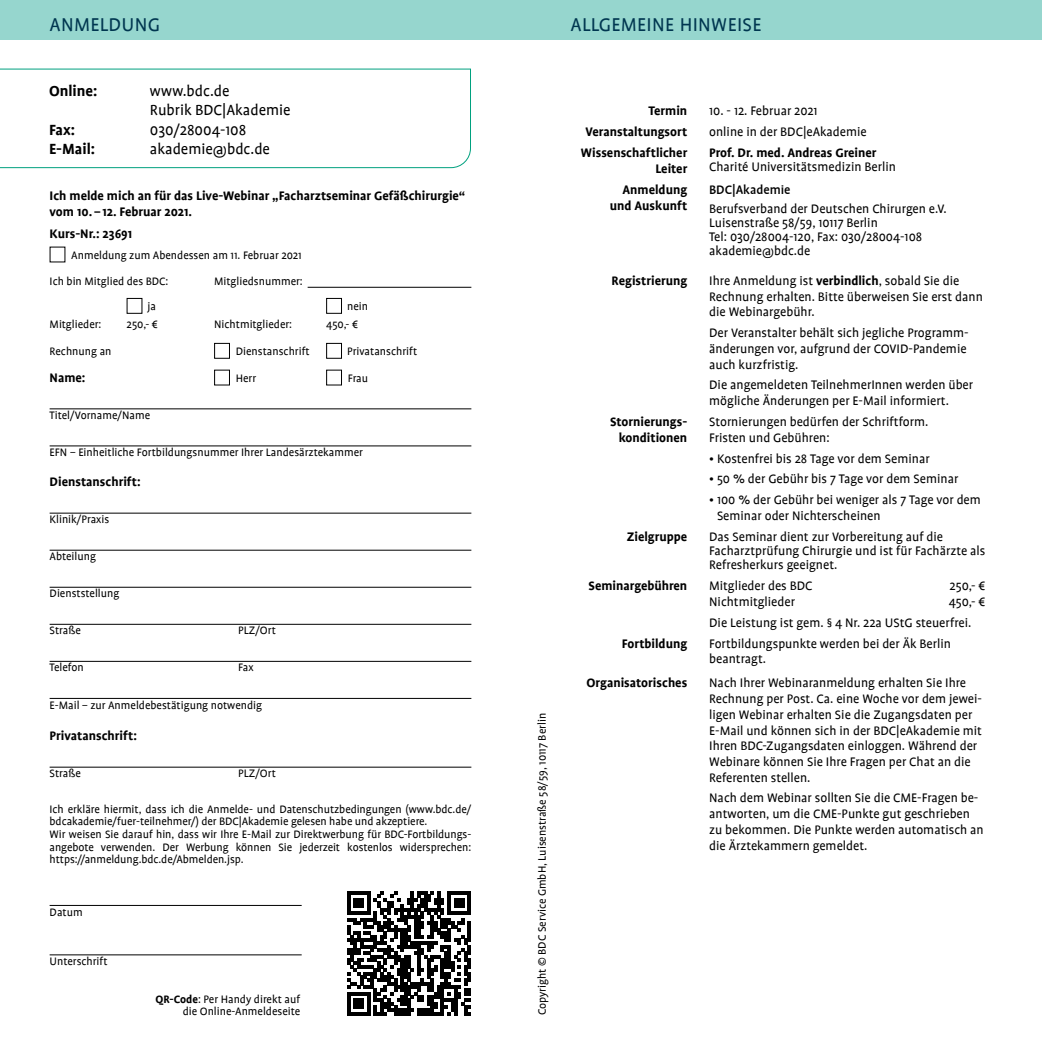
<style>
.page{position:relative;width:1042px;height:1042px;background:#fff}
.page>*{position:absolute;margin:0;border:0;box-sizing:border-box;transform-origin:0 0}
.t1{font:21px "Profile";letter-spacing:.015em;color:#003650}
.t2{font:16.62px/19.2px "Profile";color:#000}
.t3{font:700 16.62px "Profile";color:#000}
.t4{font:14px/15.8px "Profile";color:#000}
.t5{font:700 14px/15.8px "Profile";color:#000;text-align:right}
.t6{font:500 14px "Profile";color:#000}
.t7{font:12.25px/12.8px "Profile";color:#000}
.s1{font-weight:700}
</style>
<div class="page">
<div style="left:0;top:0;width:1042px;height:40px;background:#96d6ce"></div>
<hr style="left:308px;top:287px;width:163px;height:1px;background:#000">
<hr style="left:50px;top:408px;width:421px;height:1px;background:#000">
<hr style="left:50px;top:446px;width:421px;height:1px;background:#000">
<hr style="left:50px;top:513px;width:421px;height:1px;background:#000">
<hr style="left:50px;top:550px;width:421px;height:1px;background:#000">
<hr style="left:50px;top:587px;width:421px;height:1px;background:#000">
<hr style="left:50px;top:624px;width:421px;height:1px;background:#000">
<hr style="left:50px;top:661px;width:421px;height:1px;background:#000">
<hr style="left:50px;top:698px;width:421px;height:1px;background:#000">
<hr style="left:50px;top:767px;width:421px;height:1px;background:#000">
<hr style="left:50px;top:905px;width:252px;height:1px;background:#000">
<hr style="left:50px;top:954px;width:252px;height:1px;background:#000">
<div style="left:127px;top:298px;width:15px;height:16px;border:1px solid #000"></div>
<div style="left:326px;top:298px;width:16px;height:16px;border:1px solid #000"></div>
<div style="left:214px;top:343px;width:16px;height:16px;border:1px solid #000"></div>
<div style="left:326px;top:343px;width:16px;height:16px;border:1px solid #000"></div>
<div style="left:214px;top:370px;width:16px;height:15px;border:1px solid #000"></div>
<div style="left:326px;top:370px;width:16px;height:15px;border:1px solid #000"></div>
<svg style="left:0;top:68px;width:471px;height:100px"></svg>
<svg style="left:347px;top:891px;width:124px;height:124px"></svg>
<h1 class="t1" style="left:50px;top:14px;width:112px">ANMELDUNG</h1>
<p class="t3" style="left:49px;top:82px;width:50px">Online:</p>
<p class="t2" style="left:150px;top:81px;width:142px">www.bdc.de<br>Rubrik BDC|Akademie</p>
<p class="t3" style="left:49px;top:120px;width:28px">Fax:</p>
<p class="t2" style="left:150px;top:120px;width:98px">030/28004-108</p>
<p class="t3" style="left:49px;top:140px;width:48px">E-Mail:</p>
<p class="t2" style="left:150px;top:139px;width:122px">akademie@bdc.de</p>
<p class="t5" style="left:50px;top:187px;width:417px;line-height:16.8px;text-align:left">Ich melde mich an für das Live-Webinar „Facharztseminar Gefäßchirurgie“ vom 10. – 12. Februar 2021.</p>
<p class="t5" style="left:50px;top:226px;width:84px">Kurs-Nr.: 23691</p>
<p class="t7" style="left:50px;top:242px;width:254px;line-height:25.7px;text-indent:22px">Anmeldung zum Abendessen am 11. Februar 2021<br>Ich bin Mitglied des BDC:</p>
<p class="t7" style="left:214px;top:274px;width:90px">Mitgliedsnummer:</p>
<p class="t7" style="left:148px;top:300px;width:10px">ja</p>
<p class="t7" style="left:347px;top:300px;width:22px">nein</p>
<p class="t7" style="left:50px;top:318px;width:53px">Mitglieder:</p>
<p class="t7" style="left:127px;top:318px;width:33px">250,- €</p>
<p class="t7" style="left:214px;top:318px;width:79px">Nichtmitglieder:</p>
<p class="t7" style="left:326px;top:318px;width:34px">450,- €</p>
<p class="t7" style="left:50px;top:345px;width:63px">Rechnung an</p>
<p class="t7" style="left:236px;top:345px;width:75px">Dienstanschrift</p>
<p class="t7" style="left:347px;top:345px;width:72px">Privatanschrift</p>
<p class="t5" style="left:50px;top:370px;width:37px">Name:</p>
<p class="t7" style="left:236px;top:372px;width:22px">Herr</p>
<p class="t7" style="left:348px;top:372px;width:22px">Frau</p>
<p class="t7" style="left:50px;top:409px;width:102px">Titel/Vorname/Name</p>
<p class="t7" style="left:50px;top:446px;width:315px">EFN – Einheitliche Fortbildungsnummer Ihrer Landesärztekammer</p>
<p class="t5" style="left:50px;top:474px;width:93px">Dienstanschrift:</p>
<p class="t7" style="left:50px;top:513px;width:61px">Klinik/Praxis</p>
<p class="t7" style="left:50px;top:550px;width:48px">Abteilung</p>
<p class="t7" style="left:50px;top:587px;width:71px">Dienststellung</p>
<p class="t7" style="left:50px;top:624px;width:33px">Straße</p>
<p class="t7" style="left:238px;top:624px;width:39px">PLZ/Ort</p>
<p class="t7" style="left:50px;top:661px;width:36px">Telefon</p>
<p class="t7" style="left:238px;top:661px;width:17px">Fax</p>
<p class="t7" style="left:50px;top:698px;width:214px">E-Mail – zur Anmeldebestätigung notwendig</p>
<p class="t5" style="left:50px;top:728px;width:89px">Privatanschrift:</p>
<p class="t7" style="left:50px;top:767px;width:33px">Straße</p>
<p class="t7" style="left:238px;top:767px;width:39px">PLZ/Ort</p>
<p class="t7" style="left:50px;top:802px;width:423px">Ich erkläre hiermit, dass ich die Anmelde- und Datenschutzbedingungen (www.bdc.de/ bdcakademie/fuer-teilnehmer/) der BDC|Akademie gelesen habe und akzeptiere.<br>Wir weisen Sie darauf hin, dass wir Ihre E-Mail zur Direktwerbung für BDC-Fortbildungs&shy;angebote verwenden. Der Werbung können Sie jederzeit kostenlos widersprechen: https://anmeldung.bdc.de/Abmelden.jsp.</p>
<p class="t7" style="left:50px;top:905px;width:35px">Datum</p>
<p class="t7" style="left:50px;top:955px;width:60px">Unterschrift</p>
<p class="t7" style="left:156px;top:992px;width:146px;text-align:right"><span class="s1">QR-Code</span>: Per Handy direkt auf die Online-Anmeldeseite</p>
<h1 class="t1" style="left:570px;top:14px;width:192px">ALLGEMEINE HINWEISE</h1>
<p class="t7" style="left:536px;top:1015px;width:304px;rotate:-90deg">Copyright © BDC Service GmbH, Luisenstraße 58/59, 10117 Berlin</p>
<p class="t5" style="left:648px;top:103px;width:40px">Termin</p>
<p class="t4" style="left:709px;top:103px;width:110px">10. - 12. Februar 2021</p>
<p class="t5" style="left:586px;top:124px;width:103px">Veranstaltungsort</p>
<p class="t4" style="left:709px;top:124px;width:159px">online in der BDC|eAkademie</p>
<p class="t5" style="left:581px;top:145px;width:108px">Wissenschaftlicher<br>Leiter</p>
<p class="t5" style="left:709px;top:145px;width:169px">Prof. Dr. med. Andreas Greiner</p>
<p class="t4" style="left:709px;top:159px;width:188px">Charité Universitätsmedizin Berlin</p>
<p class="t5" style="left:610px;top:182px;width:79px">Anmeldung und Auskunft</p>
<p class="t6" style="left:709px;top:182px;width:83px">BDC|Akademie</p>
<p class="t4" style="left:709px;top:202px;width:239px;line-height:14px">Berufsverband der Deutschen Chirurgen e.V.<br>Luisenstraße 58/59, 10117 Berlin<br>Tel: 030/28004-120, Fax: 030/28004-108 akademie@bdc.de</p>
<p class="t5" style="left:611px;top:273px;width:77px">Registrierung</p>
<p class="t4" style="left:709px;top:273px;width:275px">Ihre Anmeldung ist <span class="s1">verbindlich</span>, sobald Sie die<br>Rechnung erhalten. Bitte überweisen Sie erst dann die Webinargebühr.</p>
<p class="t4" style="left:709px;top:325px;width:260px;text-align:justify">Der Veranstalter behält sich jegliche Programm&shy;änderungen vor, aufgrund der COVID-Pandemie auch kurzfristig.</p>
<p class="t4" style="left:709px;top:377px;width:265px">Die angemeldeten TeilnehmerInnen werden über mögliche Änderungen per E-Mail informiert.</p>
<p class="t5" style="left:610px;top:414px;width:79px">Stornierungs&shy;konditionen</p>
<p class="t4" style="left:709px;top:414px;width:221px">Stornierungen bedürfen der Schriftform.<br>Fristen und Gebühren:</p>
<p class="t4" style="left:709px;top:450px;width:222px">• Kostenfrei bis 28 Tage vor dem Seminar</p>
<p class="t4" style="left:709px;top:471px;width:251px">• 50 % der Gebühr bis 7 Tage vor dem Seminar</p>
<p class="t4" style="left:717px;top:492px;width:265px;text-indent:-8px">• 100 % der Gebühr bei weniger als 7 Tage vor dem<br>Seminar oder Nichterscheinen</p>
<p class="t5" style="left:627px;top:528px;width:62px">Zielgruppe</p>
<p class="t4" style="left:709px;top:529px;width:278px;line-height:14px">Das Seminar dient zur Vorbereitung auf die<br>Facharztprüfung Chirurgie und ist für Fachärzte als<br>Refresherkurs geeignet.</p>
<p class="t5" style="left:588px;top:577px;width:100px">Seminargebühren</p>
<p class="t4" style="left:709px;top:578px;width:105px">Mitglieder des BDC</p>
<p class="t4" style="left:949px;top:578px;width:37px">250,- €</p>
<p class="t4" style="left:709px;top:593px;width:87px">Nichtmitglieder</p>
<p class="t4" style="left:709px;top:591px;width:278px;line-height:21px;text-indent:239px">450,- €<br>Die Leistung ist gem. § 4 Nr. 22a UStG steuerfrei.</p>
<p class="t5" style="left:622px;top:635px;width:67px">Fortbildung</p>
<p class="t4" style="left:709px;top:635px;width:243px">Fortbildungspunkte werden bei der Äk Berlin beantragt.</p>
<p class="t5" style="left:586px;top:675px;width:102px">Organisatorisches</p>
<p class="t4" style="left:709px;top:675px;width:274px">Nach Ihrer Webinaranmeldung erhalten Sie Ihre Rechnung per Post. Ca. eine Woche vor dem jewei&shy;ligen Webinar erhalten Sie die Zugangsdaten per E-Mail und können sich in der BDC|eAkademie mit Ihren BDC-Zugangsdaten einloggen. Während der Webinare können Sie Ihre Fragen per Chat an die Referenten stellen.</p>
<p class="t4" style="left:709px;top:790px;width:276px">Nach dem Webinar sollten Sie die CME-Fragen be&shy;antworten, um die CME-Punkte gut geschrieben zu bekommen. Die Punkte werden automatisch an die Ärztekammern gemeldet.</p>
</div>
